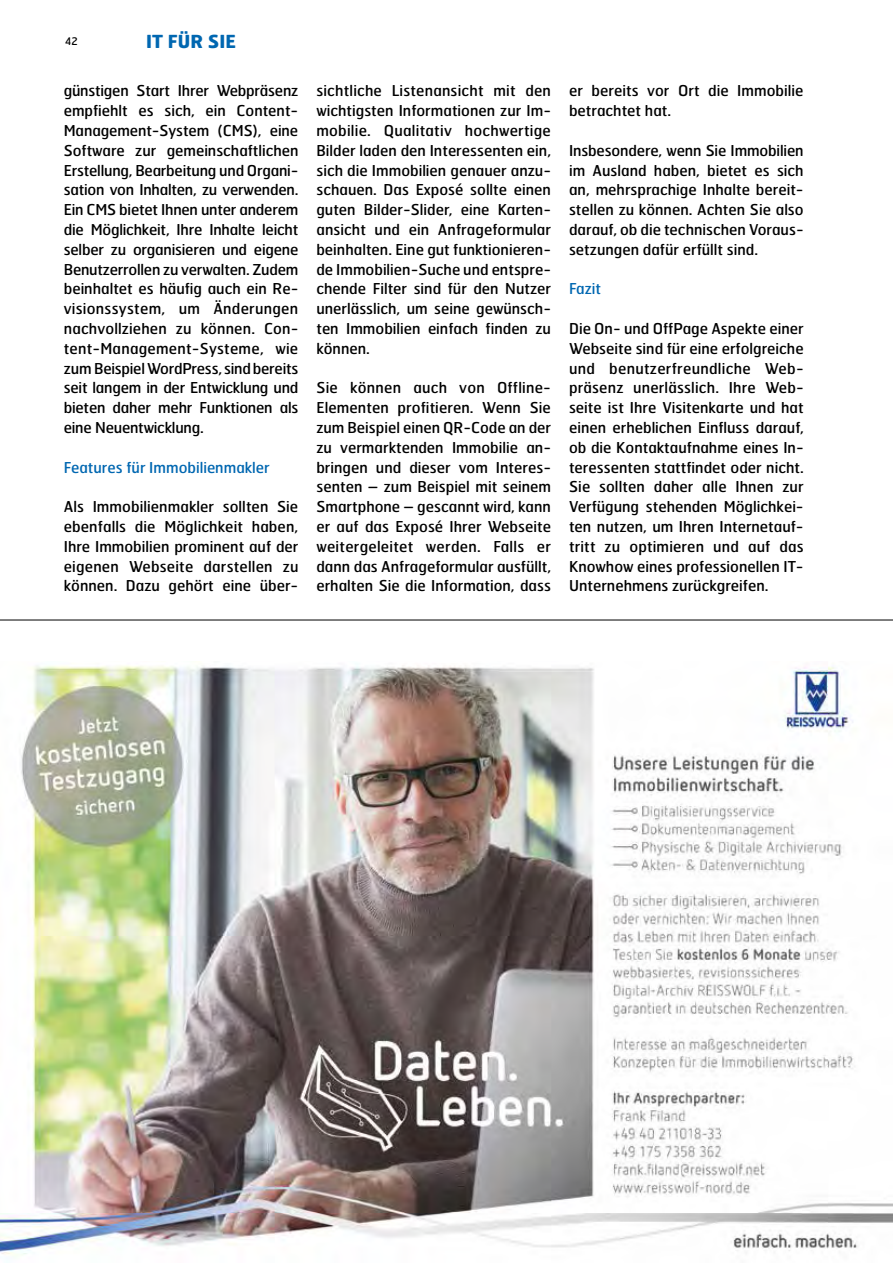
<style>
.page{position:relative;width:893px;height:1263px;background:#fff}
.page>*{position:absolute;margin:0;border:0;box-sizing:border-box;transform-origin:0 0}
.t1{font:700 18px "Hermes FB";color:#0067b1}
.t2{font:15px/19.8px "Hermes FB";color:#000;text-align:justify}
.t3{font:15px "Hermes FB";color:#0067b1}
.t4{font:10.5px "Hermes FB";color:#000}
</style>
<div class="page">
<img style="left:0;top:665px;width:893px;height:591px">
<hr style="left:0;top:620px;width:893px;height:1px;background:#000">
<p class="t4" style="left:65px;top:35px;width:14px">42</p>
<p class="t1" style="left:146px;top:29px;width:91px">IT FÜR SIE</p>
<p class="t2" style="left:64px;top:81px;width:236px">günstigen Start Ihrer Webpräsenz empfiehlt es sich, ein Content-Management-System (CMS), eine Software zur gemeinschaftlichen Erstellung, Bearbeitung und Organi&shy;sation von Inhalten, zu verwenden.<br>Ein CMS bietet Ihnen unter anderem die Möglichkeit, Ihre Inhalte leicht selber zu organisieren und eigene Benutzerrollen zu verwalten. Zudem beinhaltet es häufig auch ein Re&shy;visionssystem, um Änderungen nachvollziehen zu können. Con&shy;tent-Management-Systeme, wie zum Beispiel WordPress, sind bereits seit langem in der Entwicklung und bieten daher mehr Funktionen als eine Neuentwicklung.</p>
<p class="t3" style="left:64px;top:457px;width:208px">Features für Immobilienmakler</p>
<p class="t2" style="left:64px;top:496px;width:236px">Als Immobilienmakler sollten Sie ebenfalls die Möglichkeit haben, Ihre Immobilien prominent auf der eigenen Webseite darstellen zu können. Dazu gehört eine über-</p>
<p class="t2" style="left:316px;top:81px;width:236px">sichtliche Listenansicht mit den wichtigsten Informationen zur Im&shy;mobilie. Qualitativ hochwertige Bilder laden den Interessenten ein, sich die Immobilien genauer anzu&shy;schauen. Das Exposé sollte einen guten Bilder-Slider, eine Karten&shy;ansicht und ein Anfrageformular beinhalten. Eine gut funktionieren&shy;de Immobilien-Suche und entspre&shy;chende Filter sind für den Nutzer unerlässlich, um seine gewünsch&shy;ten Immobilien einfach finden zu können.</p>
<p class="t2" style="left:316px;top:378px;width:236px">Sie können auch von Offline-Elementen profitieren. Wenn Sie zum Beispiel einen QR-Code an der zu vermarktenden Immobilie an&shy;bringen und dieser vom Interes&shy;senten – zum Beispiel mit seinem Smartphone – gescannt wird, kann er auf das Exposé Ihrer Webseite weitergeleitet werden. Falls er dann das Anfrageformular ausfüllt, erhalten Sie die Information, dass</p>
<p class="t2" style="left:569px;top:81px;width:236px">er bereits vor Ort die Immobilie betrachtet hat.</p>
<p class="t2" style="left:569px;top:140px;width:236px">Insbesondere, wenn Sie Immobilien im Ausland haben, bietet es sich an, mehrsprachige Inhalte bereit&shy;stellen zu können. Achten Sie also darauf, ob die technischen Voraus&shy;setzungen dafür erfüllt sind.</p>
<p class="t3" style="left:569px;top:279px;width:34px">Fazit</p>
<p class="t2" style="left:569px;top:318px;width:236px">Die On- und OffPage Aspekte einer Webseite sind für eine erfolgreiche und benutzerfreundliche Web&shy;präsenz unerlässlich. Ihre Web&shy;seite ist Ihre Visitenkarte und hat einen erheblichen Einfluss darauf, ob die Kontaktaufnahme eines In&shy;teressenten stattfindet oder nicht.<br>Sie sollten daher alle Ihnen zur Verfügung stehenden Möglichkei&shy;ten nutzen, um Ihren Internetauf&shy;tritt zu optimieren und auf das Knowhow eines professionellen IT-Unternehmens zurückgreifen.</p>
</div>
